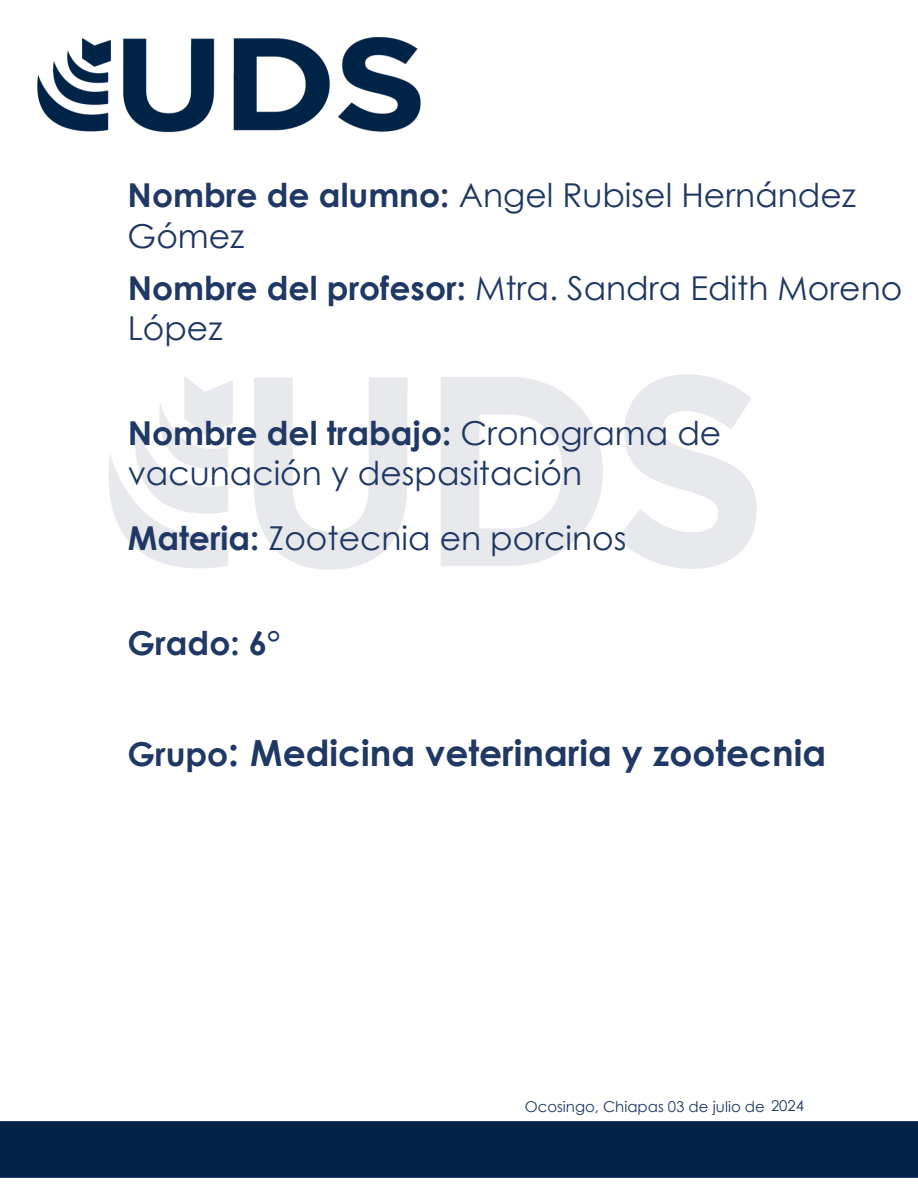
<style>
.page{position:relative;width:918px;height:1188px;background:#fff}
.page>*{position:absolute;margin:0;border:0;box-sizing:border-box;transform-origin:0 0}
.t1{font:700 36px "Century Gothic";color:#1f3864}
.t2{font:33px/40.5px "Century Gothic";color:#1f3864}
.t3{font:700 33px "Century Gothic";color:#1f3864}
.t4{font:15px "Century Gothic";color:#1f3864}
.s1{font-weight:700}
.s2{font-style:inherit}
.s3{font-size:33px}
.s4{font-size:39px}
</style>
<div class="page">
<img style="left:108px;top:375px;width:649px;height:195px">
<div style="left:0;top:1122px;width:918px;height:55px;background:#002348"></div>
<img style="left:37px;top:37px;width:384px;height:96px">
<p class="t2" style="left:128px;top:175px;width:730px"><span class="s1">Nombre de alumno:</span> Angel Rubisel Hernández<br>Gómez</p>
<p class="t2" style="left:128px;top:267px;width:776px"><span class="s1">Nombre del profesor</span><span class="s1">:</span> Mtra. Sandra Edith Moreno<br>López</p>
<p class="t2" style="left:128px;top:413px;width:595px;line-height:39.6px"><span class="s1">Nombre del trabajo:</span> Cronograma de vacunación y despasitación</p>
<p class="t2" style="left:128px;top:518px;width:500px"><span class="s1">Materia:</span> Zootecnia en porcinos</p>
<p class="t3" style="left:128px;top:622px;width:154px">Grado: <span class="s2">6</span>°</p>
<p class="t1" style="left:128px;top:730px;width:700px"><span class="s3">Grupo</span><span class="s4">:</span> Medicina veterinaria y zootecnia</p>
<p class="t4" style="left:525px;top:1097px;width:281px">Ocosingo, Chiapas <span class="s2">03</span> de <span class="s2">julio</span> de 202<span class="s2">4</span></p>
</div>
